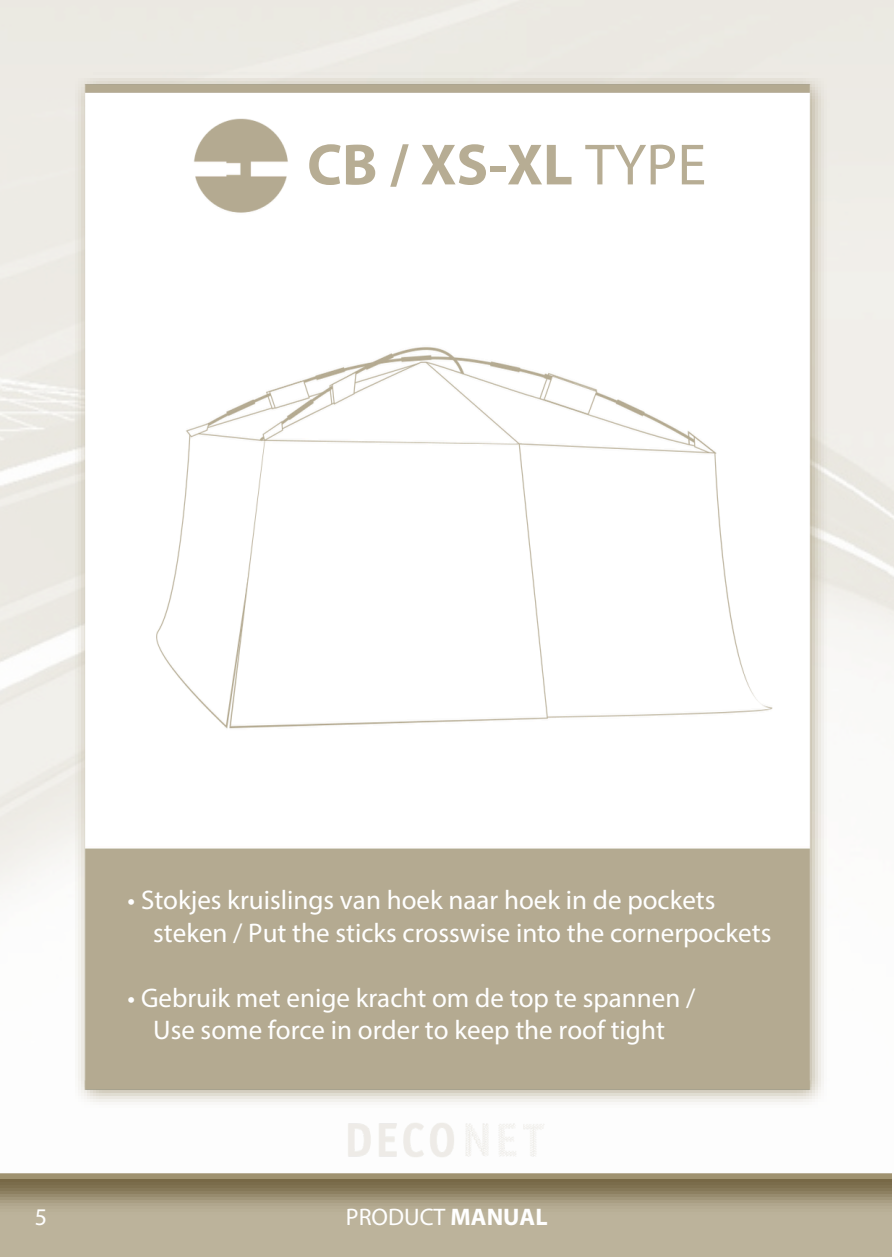
<style>
.page{position:relative;width:894px;height:1258px;background:#fff}
.page>*{position:absolute;margin:0;border:0;box-sizing:border-box;transform-origin:0 0}
.t1{font:700 58.5px "Myriad Pro";color:#b7ad94}
.t2{font:27px "Myriad Pro";color:#fff}
.t3{font:24px "Myriad Pro";color:#fff}
.s1{font-weight:400}
.s2{font-weight:700}
</style>
<div class="page">
<img style="left:0;top:1174px;width:891px;height:82px">
<img style="left:70px;top:69px;width:754px;height:1035px">
<h2 class="t1" style="left:307px;top:141px;width:400px">CB / XS-XL <span class="s1">TYPE</span></h2>
<h2 class="t2" style="left:128px;top:889px;width:589px">• Stokjes kruislings van hoek naar hoek in de pockets</h2>
<h2 class="t2" style="left:153px;top:921px;width:619px">steken / Put the sticks crosswise into the cornerpockets</h2>
<h2 class="t2" style="left:128px;top:986px;width:569px">• Gebruik met enige kracht om de top te spannen /</h2>
<p class="t2" style="left:153px;top:1019px;width:513px">Use some force in order to keep the roof tight</p>
<p class="t3" style="left:35px;top:1206px;width:14px">5</p>
<p class="t3" style="left:346px;top:1206px;width:203px">PRODUCT <span class="s2">MANUAL</span></p>
</div>
